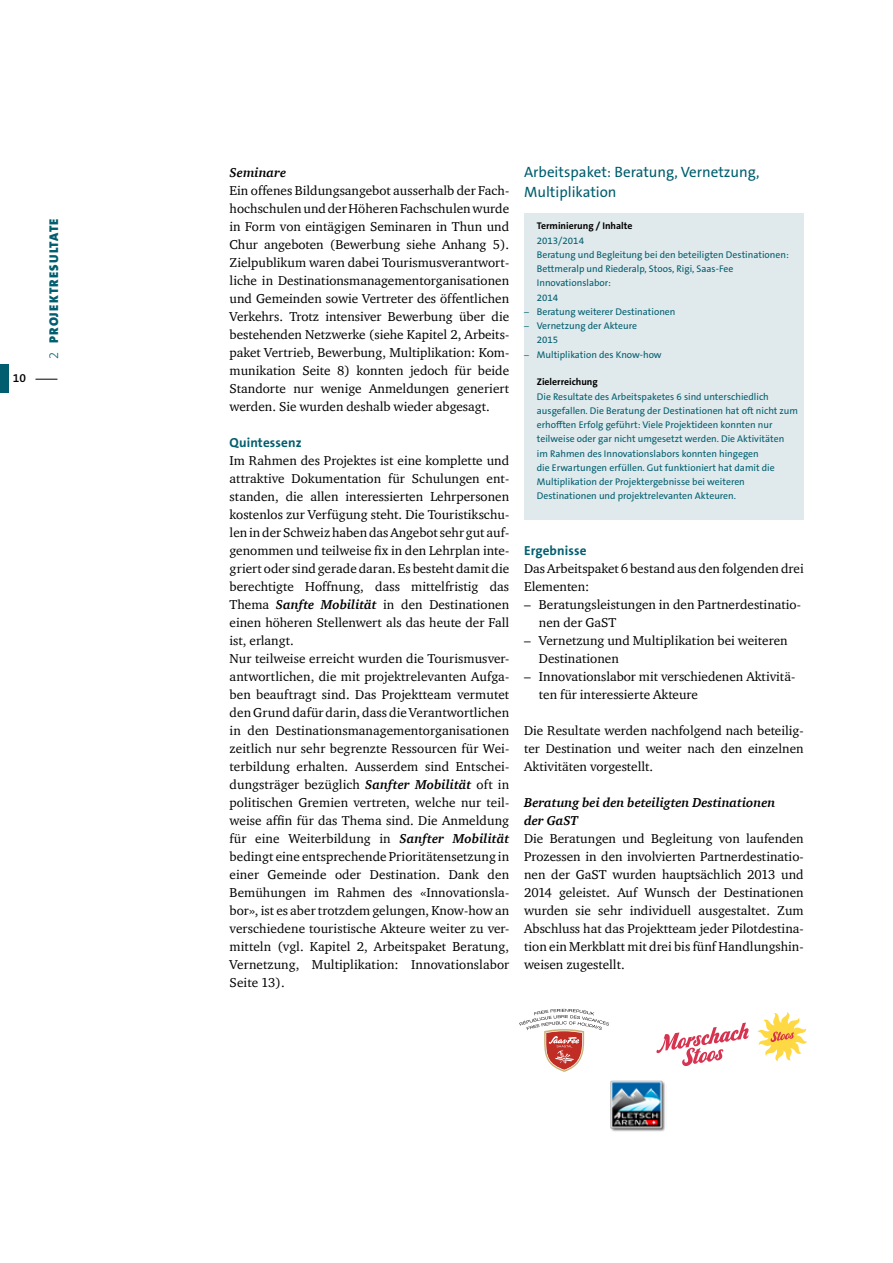
<style>
.page{position:relative;width:893px;height:1263px;background:#fff}
.page>*{position:absolute;margin:0;border:0;box-sizing:border-box;transform-origin:0 0}
.t1{font:15px/20.2px "The Sans B W5 Plain";color:#005e6e}
.t2{font:13.2px/18px "ITC Charter Com";color:#000}
.t3{font:italic 700 13.2px/18px "ITC Charter Com";color:#000}
.t4{font:700 13.2px "The Sans B W7";letter-spacing:.01em;color:#005e6e}
.t5{font:900 12.75px "The Sans B W9";letter-spacing:.095em;color:#005e6e}
.t6{font:600 12px "The Sans B W6";color:#000}
.t7{font:9.75px/14.2px "The Sans B W5 Plain";color:#005e6e}
.t8{font:700 9.75px "The Sans B W7";color:#000}
.s1{font-family:"The Sans B W3";font-weight:300}
.s2{font-weight:700;font-style:italic}
.s3{font-family:"ITC Charter Com"}
</style>
<div class="page">
<div style="left:524px;top:213px;width:280px;height:306px;background:#e0e9ec"></div>
<svg style="left:519px;top:1009px;width:90px;height:63px"></svg>
<img style="left:610px;top:1080px;width:55px;height:52px">
<svg style="left:35px;top:379px;width:22px;height:1px"></svg>
<div style="left:0;top:364px;width:9px;height:29px;background:#005e6e"></div>
<svg style="left:656px;top:1022px;width:93px;height:44px"></svg>
<svg style="left:758px;top:1012px;width:49px;height:49px"></svg>
<p class="t6" style="left:13px;top:370px;width:15px">10</p>
<p class="t5" style="left:46px;top:358px;width:141px;rotate:-90deg"><span class="s1">2</span> PROJEKTRESULTATE</p>
<p class="t3" style="left:230px;top:163px;width:58px">Seminare</p>
<p class="t2" style="left:230px;top:181px;width:281px;text-align:justify">Ein offenes Bildungsangebot ausserhalb der Fach&shy;hochschulen und der Höheren Fachschulen wurde in Form von eintägigen Seminaren in Thun und Chur angeboten (Bewerbung siehe Anhang 5).<br>Zielpublikum waren dabei Tourismusverantwort&shy;liche in Destinationsmanagementorganisationen und Gemeinden sowie Vertreter des öffentlichen Verkehrs. Trotz intensiver Bewerbung über die bestehenden Netzwerke (siehe Kapitel 2, Arbeits&shy;paket Vertrieb, Bewerbung, Multiplikation: Kom&shy;munikation Seite 8) konnten jedoch für beide Standorte nur wenige Anmeldungen generiert werden. Sie wurden deshalb wieder abgesagt.</p>
<p class="t4" style="left:230px;top:434px;width:74px">Quintessenz</p>
<p class="t2" style="left:230px;top:451px;width:281px">Im Rahmen des Projektes ist eine komplette und attraktive Dokumentation für Schulungen ent&shy;standen, die allen interessierten Lehrpersonen kostenlos zur Verfügung steht. Die Touristikschu&shy;len in der Schweiz haben das Angebot sehr gut auf&shy;genommen und teilweise fix in den Lehrplan inte&shy;griert oder sind gerade daran. Es besteht damit die berechtigte Hoffnung, dass mittelfristig das Thema <span class="s2">Sanfte Mobilität</span> in den Destinationen einen höheren Stellenwert als das heute der Fall ist, erlangt.<br>Nur teilweise erreicht wurden die Tourismusver&shy;antwortlichen, die mit projektrelevanten Aufga&shy;ben beauftragt sind. Das Projektteam vermutet den Grund dafür darin, dass die Verantwortlichen in den Destinationsmanagementorganisationen zeitlich nur sehr begrenzte Ressourcen für Wei&shy;terbildung erhalten. Ausserdem sind Entschei&shy;dungsträger bezüglich <span class="s2">Sanfter Mobilität</span> oft in politischen Gremien vertreten, welche nur teil&shy;weise affin für das Thema sind. Die Anmeldung für eine Weiterbildung in <span class="s2">Sanfter Mobilität </span>bedingt eine entsprechende Prioritätensetzung in einer Gemeinde oder Destination. Dank den Bemühungen im Rahmen des «Innovationsla&shy;bor», ist es aber trotzdem gelungen, Know-how an verschiedene touristische Akteure weiter zu ver&shy;mitteln (vgl. Kapitel 2, Arbeitspaket Beratung, Vernetzung, Multiplikation: Innovationslabor Seite 13).</p>
<p class="t1" style="left:524px;top:162px;width:237px">Arbeitspaket: Beratung, Vernetzung,<br>Multiplikation</p>
<p class="t8" style="left:537px;top:220px;width:97px">Terminierung / Inhalte</p>
<p class="t7" style="left:537px;top:233px;width:253px">2013/2014<br>Beratung und Begleitung bei den beteiligten Destinationen:<br>Bettmeralp und Riederalp, Stoos, Rigi, Saas-Fee<br>Innovationslabor:<br>2014</p>
<p class="t7" style="left:524px;top:304px;width:153px"><span class="s3">–</span> Beratung weiterer Destinationen</p>
<p class="t7" style="left:537px;top:319px;width:102px;text-indent:-13px"><span class="s3">–</span> Vernetzung der Akteure<br>2015</p>
<p class="t7" style="left:524px;top:347px;width:139px"><span class="s3">–</span> Multiplikation des Know-how</p>
<p class="t8" style="left:537px;top:376px;width:62px">Zielerreichung</p>
<p class="t7" style="left:537px;top:389px;width:263px">Die Resultate des Arbeitspaketes 6 sind unterschiedlich ausgefallen. Die Beratung der Destinationen hat oft nicht zum erhofften Erfolg geführt: Viele Projektideen konnten nur teilweise oder gar nicht umgesetzt werden. Die Aktivitäten<br>im Rahmen des Innovationslabors konnten hingegen<br>die Erwartungen erfüllen. Gut funktioniert hat damit die Multiplikation der Projektergebnisse bei weiteren Destinationen und projektrelevanten Akteuren.</p>
<p class="t4" style="left:524px;top:542px;width:64px">Ergebnisse</p>
<p class="t2" style="left:524px;top:559px;width:281px">Das Arbeitspaket 6 bestand aus den folgenden drei<br>Elementen:</p>
<p class="t2" style="left:539px;top:595px;width:263px;text-indent:-15px">– Beratungsleistungen in den Partnerdestinatio&shy;nen der GaST</p>
<p class="t2" style="left:539px;top:631px;width:250px;text-indent:-15px">– Vernetzung und Multiplikation bei weiteren<br>Destinationen</p>
<p class="t2" style="left:539px;top:667px;width:258px;text-indent:-15px">– Innovationslabor mit verschiedenen Aktivitä&shy;ten für interessierte Akteure</p>
<p class="t2" style="left:524px;top:721px;width:281px;text-align:justify">Die Resultate werden nachfolgend nach beteilig&shy;ter Destination und weiter nach den einzelnen Aktivitäten vorgestellt.</p>
<p class="t3" style="left:524px;top:793px;width:253px">Beratung bei den beteiligten Destinationen der GaST</p>
<p class="t2" style="left:524px;top:829px;width:281px;text-align:justify">Die Beratungen und Begleitung von laufenden Prozessen in den involvierten Partnerdestinatio&shy;nen der GaST wurden hauptsächlich 2013 und 2014 geleistet. Auf Wunsch der Destinationen wurden sie sehr individuell ausgestaltet. Zum Abschluss hat das Projektteam jeder Pilotdestina&shy;tion ein Merkblatt mit drei bis fünf Handlungshin&shy;weisen zugestellt.</p>
</div>
